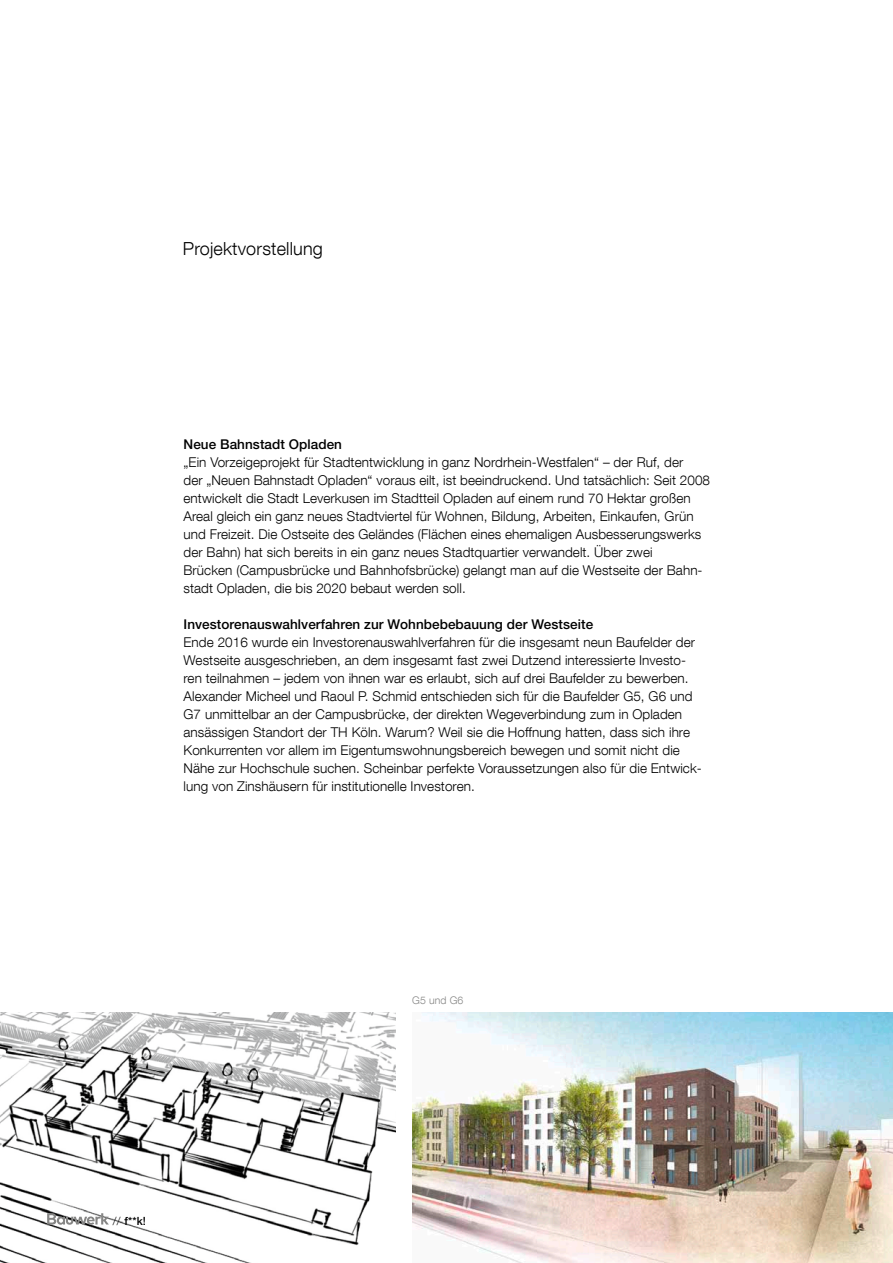
<style>
.page{position:relative;width:893px;height:1263px;background:#fff}
.page>*{position:absolute;margin:0;border:0;box-sizing:border-box;transform-origin:0 0}
.t1{font:300 18px "Helvetica Neue LT Com";letter-spacing:.01em;color:#000}
.t2{font:300 13.5px/18px "Helvetica Neue LT Com";letter-spacing:.005em;color:#000}
.t3{font:500 13.5px "Helvetica Neue";letter-spacing:.005em;color:#000}
.t4{font:500 11.25px "Helvetica Neue LT Com";color:#000}
.t5{font:300 10.5px "Helvetica Neue LT Com";letter-spacing:.01em;color:#868685}
.s1{font-weight:300}
</style>
<div class="page">
<img style="left:0;top:1012px;width:395px;height:251px">
<img style="left:412px;top:1012px;width:481px;height:251px">
<svg style="left:47px;top:1213px;width:62px;height:12px"></svg>
<h1 class="t1" style="left:183px;top:238px;width:142px">Projektvorstellung</h1>
<p class="t3" style="left:184px;top:436px;width:160px">Neue Bahnstadt Opladen</p>
<p class="t2" style="left:184px;top:452px;width:528px">„Ein Vorzeigeprojekt für Stadtentwicklung in ganz Nordrhein-Westfalen“ – der Ruf, der<br>der „Neuen Bahnstadt Opladen“ voraus eilt, ist beeindruckend. Und tatsächlich: Seit 2008 entwickelt die Stadt Leverkusen im Stadtteil Opladen auf einem rund 70 Hektar großen Areal gleich ein ganz neues Stadtviertel für Wohnen, Bildung, Arbeiten, Einkaufen, Grün und Freizeit. Die Ostseite des Geländes (Flächen eines ehemaligen Ausbesserungswerks der Bahn) hat sich bereits in ein ganz neues Stadtquartier verwandelt. Über zwei<br>Brücken (Campusbrücke und Bahnhofsbrücke) gelangt man auf die Westseite der Bahn&shy;stadt Opladen, die bis 2020 bebaut werden soll.</p>
<p class="t3" style="left:184px;top:616px;width:411px">Investorenauswahlverfahren zur Wohnbebebauung der Westseite</p>
<p class="t2" style="left:184px;top:632px;width:520px">Ende 2016 wurde ein Investorenauswahlverfahren für die insgesamt neun Baufelder der Westseite ausgeschrieben, an dem insgesamt fast zwei Dutzend interessierte Investo&shy;ren teilnahmen – jedem von ihnen war es erlaubt, sich auf drei Baufelder zu bewerben.<br>Alexander Micheel und Raoul P. Schmid entschieden sich für die Baufelder G5, G6 und G7 unmittelbar an der Campusbrücke, der direkten Wegeverbindung zum in Opladen ansässigen Standort der TH Köln. Warum? Weil sie die Hoffnung hatten, dass sich ihre Konkurrenten vor allem im Eigentumswohnungsbereich bewegen und somit nicht die Nähe zur Hochschule suchen. Scheinbar perfekte Voraussetzungen also für die Entwick&shy;lung von Zinshäusern für institutionelle Investoren.</p>
<p class="t5" style="left:412px;top:993px;width:53px">G5 und G6</p>
<p class="t4" style="left:113px;top:1214px;width:35px"><span class="s1">//</span> f**k!</p>
</div>
